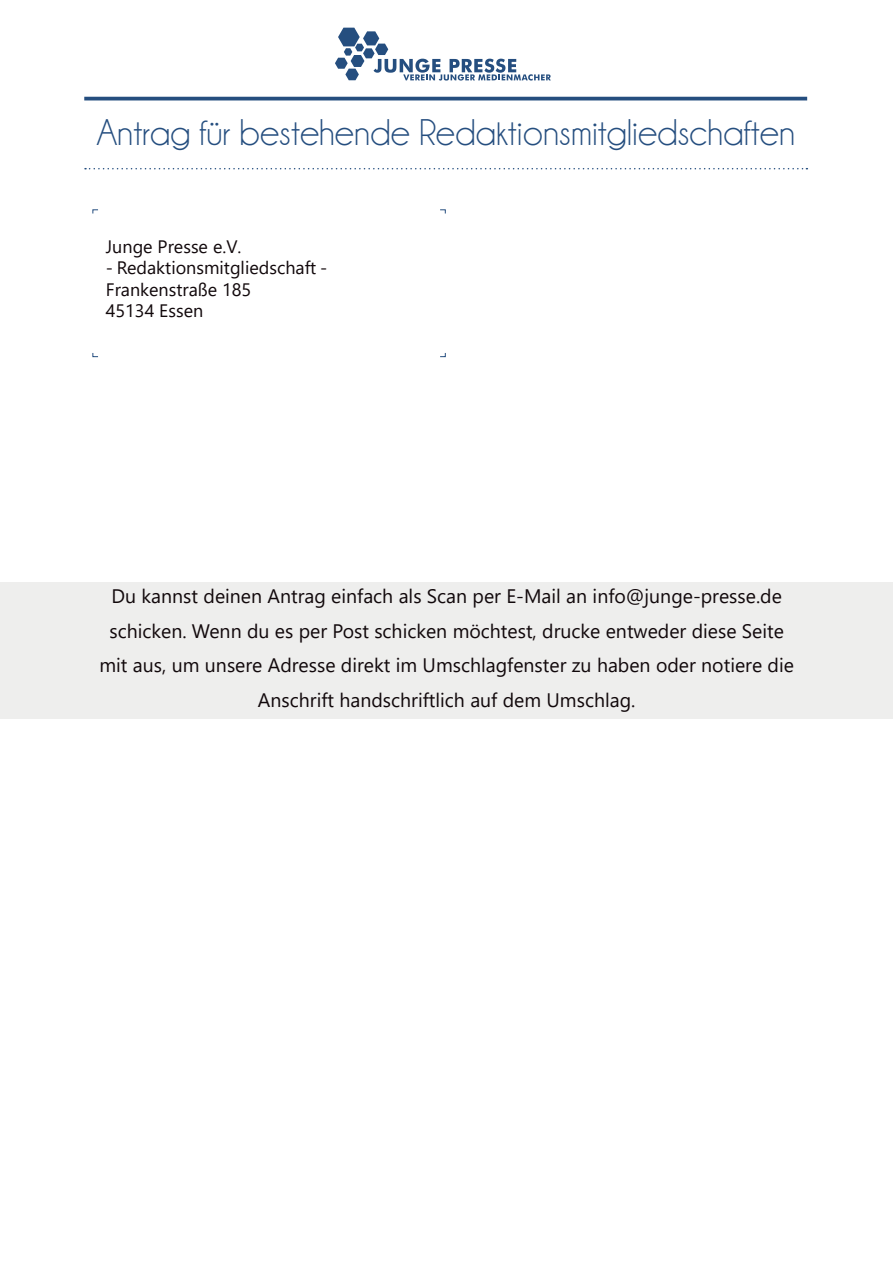
<style>
.page{position:relative;width:893px;height:1263px;background:#fff}
.page>*{position:absolute;margin:0;border:0;box-sizing:border-box;transform-origin:0 0}
.t1{font:37.5px "Champagne&Limousines";color:#254e7f}
.t2{font:19.5px/34.5px "Segoe UI";color:#11080b;text-align:center}
.t3{font:18px/21.6px "Segoe UI";color:#11080b}
</style>
<div class="page">
<svg style="left:92px;top:209px;width:6px;height:5px"></svg>
<svg style="left:440px;top:209px;width:6px;height:5px"></svg>
<svg style="left:92px;top:353px;width:6px;height:4px"></svg>
<svg style="left:440px;top:353px;width:6px;height:4px"></svg>
<svg style="left:335px;top:28px;width:216px;height:53px"></svg>
<hr style="left:84px;top:97px;width:723px;height:3px;background:#254e7f">
<svg style="left:85px;top:168px;width:722px;height:1px"></svg>
<div style="left:0;top:583px;width:893px;height:136px;background:#eeeeed"></div>
<h1 class="t1" style="left:97px;top:113px;width:700px">Antrag für bestehende Redaktionsmitgliedschaften</h1>
<p class="t3" style="left:106px;top:234px;width:137px">Junge Presse e.V.</p>
<p class="t3" style="left:106px;top:255px;width:223px">- Redaktionsmitgliedschaft -<br>Frankenstraße 185<br>45134 Essen</p>
<p class="t2" style="left:99px;top:577px;width:696px">Du kannst deinen Antrag einfach als Scan per E-Mail an info@junge-presse.de schicken. Wenn du es per Post schicken möchtest, drucke entweder diese Seite mit aus, um unsere Adresse direkt im Umschlagfenster zu haben oder notiere die Anschrift handschriftlich auf dem Umschlag.</p>
</div>
